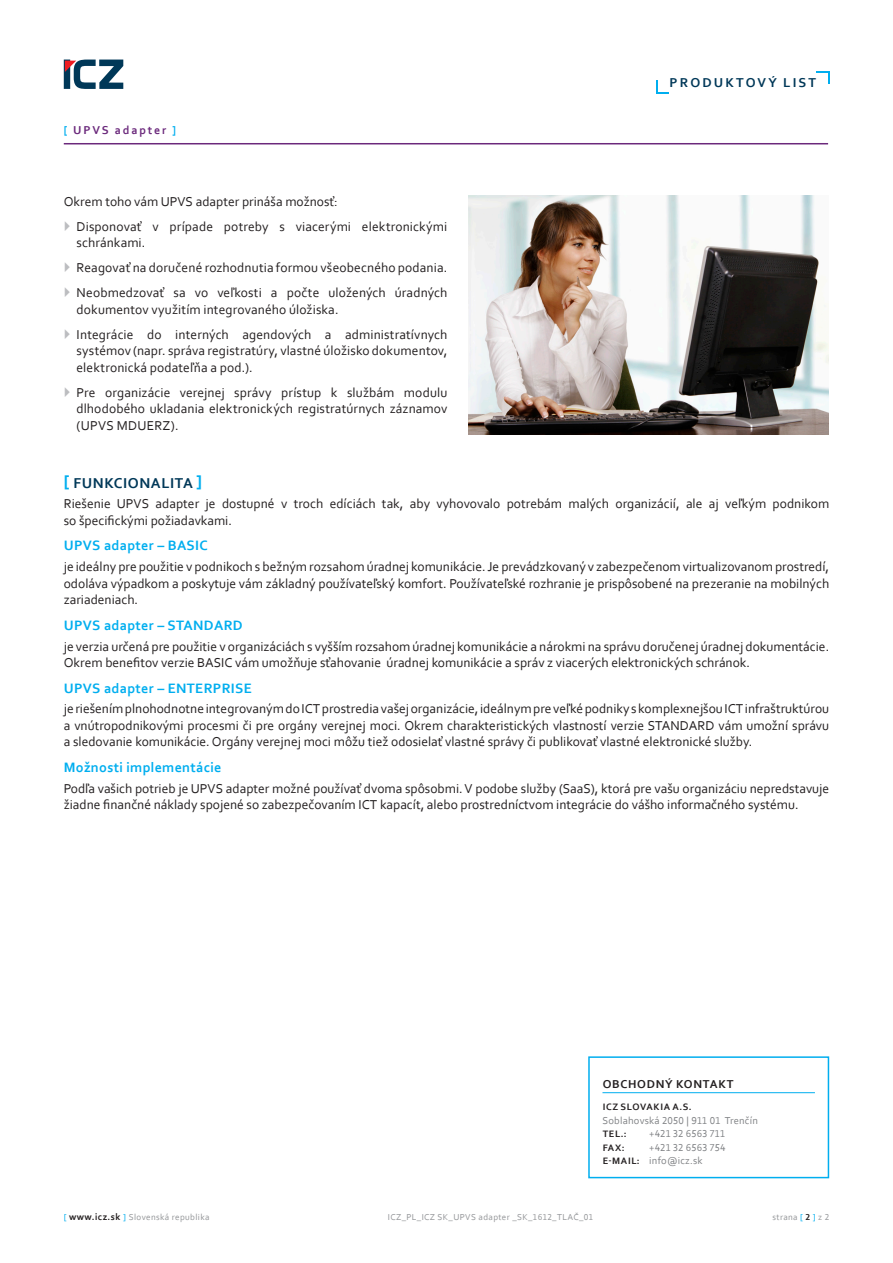
<style>
.page{position:relative;width:893px;height:1263px;background:#fff}
.page>*{position:absolute;margin:0;border:0;box-sizing:border-box;transform-origin:0 0}
.MEZITITULEK_-_bracke{font:700 15px "Corbel";letter-spacing:.04em;color:#003858}
.nadpis2{font:700 14.25px "Corbel";letter-spacing:.02em;color:#00aeef}
._00_Text_základ{font:13.5px/16.5px "Corbel";color:#231f20}
._21_Označení_typu_do{font:700 13.5px "Corbel";letter-spacing:.16em;color:#003858}
._41_Rám_nadpis{font:700 12px "Corbel";letter-spacing:.06em;color:#231f20}
._22_Označení_jména_d{font:700 12px "Corbel";letter-spacing:.15em;color:#6b297c}
._98_kontakt{font:10.5px "Corbel";letter-spacing:.02em;color:#808285}
._98_kontakt-2{font:700 9.75px "Corbel";letter-spacing:.065em;color:#231f20}
._99_zapati_linka_pod{font:9px "Corbel";letter-spacing:.04em;color:#939598}
.s1{color:#00aeef}
.s2{font-size:18px;color:#00aeef}
.s3{font-weight:700;font-size:9.75px;color:#231f20}
.s4{font-weight:700;color:#231f20}
</style>
<div class="page">
<svg style="left:64px;top:60px;width:1px;height:29px"></svg>
<svg style="left:65px;top:60px;width:58px;height:29px"></svg>
<hr style="left:602px;top:1092px;width:213px;height:1px;background:#00aeef">
<div style="left:588px;top:1056px;width:241px;height:122px;border:2px solid #00aeef"></div>
<svg style="left:816px;top:71px;width:13px;height:13px"></svg>
<svg style="left:656px;top:81px;width:13px;height:12px"></svg>
<hr style="left:64px;top:143px;width:764px;height:1px;background:#6b297c">
<img style="left:469px;top:196px;width:359px;height:239px">
<p class="_22_Označení_jména_d" style="left:64px;top:123px;width:114px"><span class="s1">[</span> UPVS adapter <span class="s1">]</span></p>
<p class="_00_Text_základ" style="left:64px;top:193px;width:275px">Okrem toho vám UPVS adapter prináša možnosť:</p>
<p class="_00_Text_základ" style="left:77px;top:218px;width:372px">Disponovať v prípade potreby s viacerými elektronickými schránkami.</p>
<p class="_00_Text_základ" style="left:77px;top:259px;width:372px">Reagovať na doručené rozhodnutia formou všeobecného podania.</p>
<p class="_00_Text_základ" style="left:77px;top:284px;width:372px">Neobmedzovať sa vo veľkosti a počte uložených úradných dokumentov využitím integrovaného úložiska.</p>
<p class="_00_Text_základ" style="left:77px;top:326px;width:372px;text-align:justify">Integrácie do interných agendových a administratívnych systémov (napr. správa registratúry, vlastné úložisko dokumentov, elektronická podateľňa a pod.).</p>
<p class="_00_Text_základ" style="left:77px;top:384px;width:372px;text-align:justify">Pre organizácie verejnej správy prístup k službám modulu dlhodobého ukladania elektronických registratúrnych záznamov (UPVS MDUERZ).</p>
<p class="_21_Označení_typu_do" style="left:669px;top:74px;width:148px">PRODUKTOVÝ LIST</p>
<p class="MEZITITULEK_-_bracke" style="left:64px;top:473px;width:140px"><span class="s2">[</span> FUNKCIONALITA <span class="s2">]</span></p>
<p class="_00_Text_základ" style="left:64px;top:495px;width:767px">Riešenie UPVS adapter je dostupné v troch edíciách tak, aby vyhovovalo potrebám malých organizácií, ale aj veľkým podnikom so špecifickými požiadavkami.</p>
<p class="nadpis2" style="left:64px;top:537px;width:145px">UPVS adapter – BASIC</p>
<p class="_00_Text_základ" style="left:64px;top:558px;width:767px;text-align:justify">je ideálny pre použitie v podnikoch s bežným rozsahom úradnej komunikácie. Je prevádzkovaný v zabezpečenom virtualizovanom prostredí, odoláva výpadkom a poskytuje vám základný používateľský komfort. Používateľské rozhranie je prispôsobené na prezeranie na mobilných zariadeniach.</p>
<p class="nadpis2" style="left:64px;top:616px;width:180px">UPVS adapter – STANDARD</p>
<p class="_00_Text_základ" style="left:64px;top:637px;width:767px">je verzia určená pre použitie v organizáciách s vyšším rozsahom úradnej komunikácie a nárokmi na správu doručenej úradnej dokumentácie.<br>Okrem benefitov verzie BASIC vám umožňuje sťahovanie úradnej komunikácie a správ z viacerých elektronických schránok.</p>
<p class="nadpis2" style="left:64px;top:679px;width:190px">UPVS adapter – ENTERPRISE</p>
<p class="_00_Text_základ" style="left:64px;top:700px;width:767px;text-align:justify">je riešením plnohodnotne integrovaným do ICT prostredia vašej organizácie, ideálnym pre veľké podniky s komplexnejšou ICT infraštruktúrou a vnútropodnikovými procesmi či pre orgány verejnej moci. Okrem charakteristických vlastností verzie STANDARD vám umožní správu a sledovanie komunikácie. Orgány verejnej moci môžu tiež odosielať vlastné správy či publikovať vlastné elektronické služby.</p>
<p class="nadpis2" style="left:64px;top:758px;width:159px">Možnosti implementácie</p>
<p class="_00_Text_základ" style="left:64px;top:780px;width:767px">Podľa vašich potrieb je UPVS adapter možné používať dvoma spôsobmi. V podobe služby (SaaS), ktorá pre vašu organizáciu nepredstavuje žiadne finančné náklady spojené so zabezpečovaním ICT kapacít, alebo prostredníctvom integrácie do vášho informačného systému.</p>
<p class="_41_Rám_nadpis" style="left:603px;top:1077px;width:132px">OBCHODNÝ KONTAKT</p>
<p class="_98_kontakt-2" style="left:603px;top:1101px;width:91px">ICZ SLOVAKIA A.S.</p>
<p class="_98_kontakt" style="left:602px;top:1113px;width:157px">Soblahovská 2050 | 911 01 Trenčín</p>
<p class="_98_kontakt-2" style="left:603px;top:1128px;width:26px">TEL.:</p>
<p class="_98_kontakt" style="left:649px;top:1127px;width:77px">+421 32 6563 711</p>
<p class="_98_kontakt-2" style="left:603px;top:1141px;width:24px">FAX:</p>
<p class="_98_kontakt" style="left:649px;top:1140px;width:78px">+421 32 6563 754</p>
<p class="_98_kontakt" style="left:603px;top:1154px;width:102px"><span class="s3">E-MAIL:</span> info@icz.sk</p>
<p class="_99_zapati_linka_pod" style="left:64px;top:1212px;width:147px"><span class="s1">[</span> <span class="s3">www.icz.sk</span> <span class="s1">]</span> Slovenská republika</p>
<p class="_99_zapati_linka_pod" style="left:388px;top:1212px;width:207px">ICZ_PL_ICZ SK_UPVS adapter _SK_1612_TLAČ_01</p>
<p class="_99_zapati_linka_pod" style="left:773px;top:1212px;width:58px">strana <span class="s1">[</span> <span class="s4">2</span> <span class="s1">]</span> z 2</p>
</div>
